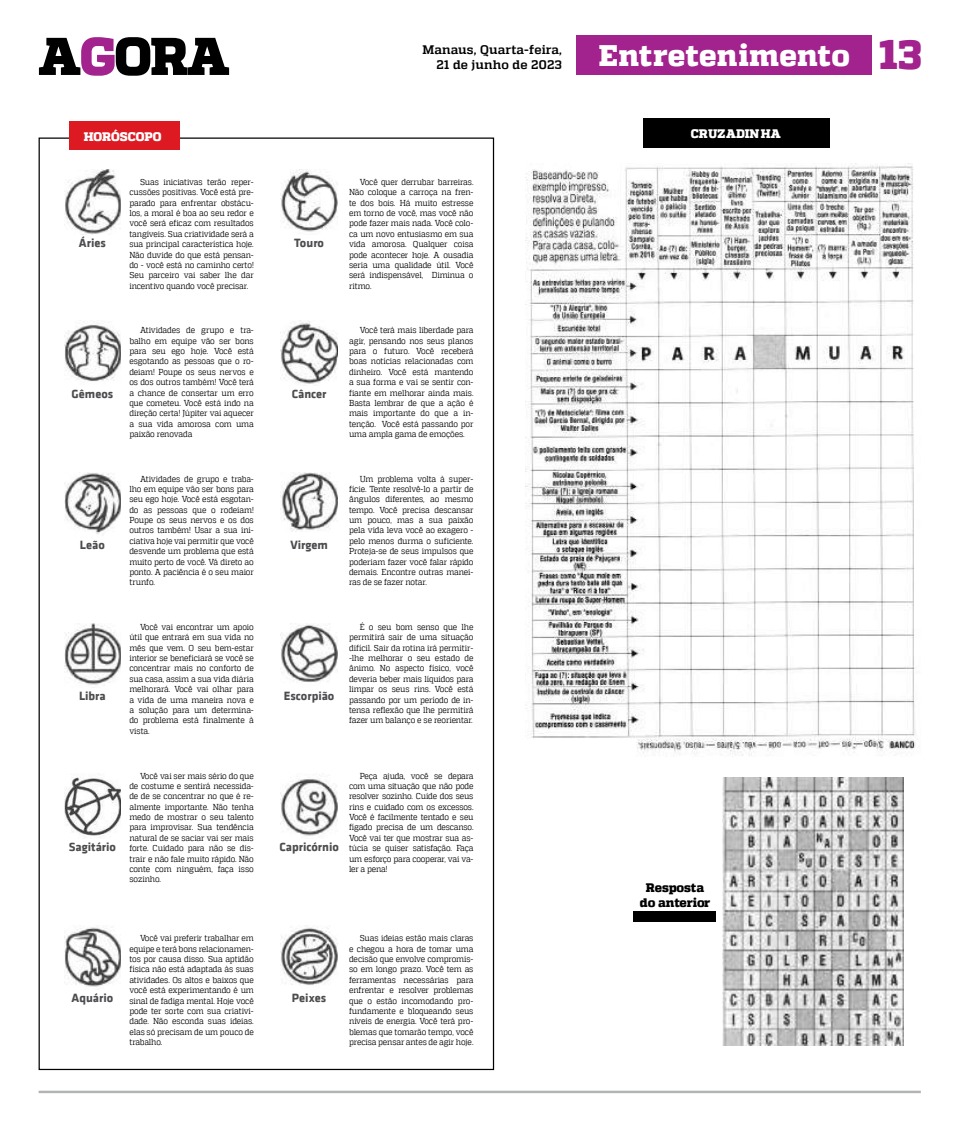
<style>
.page{position:relative;width:957px;height:1134px;background:#fff}
.page>*{position:absolute;margin:0;border:0;box-sizing:border-box;transform-origin:0 0}
.t1{font:800 41.38px "MW Quadon";color:#a2228e}
.t2{font:800 29.62px "MW Quadon";letter-spacing:.005em;color:#fff}
.t3{font:700 12.38px "MW Klavika Bd";color:#4c4c4f}
.t4{font:700 12.38px/14.9px "MW Quadon";letter-spacing:.01em;color:#000;text-align:right}
.t5{font:800 12.38px "MW Quadon";color:#fff}
.t6{font:800 12.38px/14.9px "MW Quadon";color:#000;text-align:center}
.t7{font:8.62px/10.4px "MW Quadon";letter-spacing:-.015em;color:#000;text-align:justify;scale:.91 1}
</style>
<div class="page">
<svg style="left:39px;top:37px;width:190px;height:39px"></svg>
<div style="left:69px;top:122px;width:110px;height:28px;background:#dd1921"></div>
<img style="left:65px;top:170px;width:56px;height:64px">
<img style="left:65px;top:623px;width:56px;height:62px">
<img style="left:65px;top:323px;width:56px;height:58px">
<img style="left:65px;top:777px;width:56px;height:61px">
<img style="left:65px;top:472px;width:56px;height:62px">
<img style="left:65px;top:927px;width:56px;height:60px">
<img style="left:281px;top:170px;width:56px;height:62px">
<img style="left:281px;top:623px;width:56px;height:59px">
<img style="left:281px;top:321px;width:56px;height:63px">
<img style="left:281px;top:778px;width:56px;height:58px">
<img style="left:281px;top:472px;width:56px;height:60px">
<img style="left:281px;top:927px;width:56px;height:58px">
<div style="left:642px;top:119px;width:187px;height:29px;background:#000"></div>
<img style="left:525px;top:163px;width:391px;height:593px">
<img style="left:722px;top:778px;width:181px;height:267px">
<div style="left:633px;top:911px;width:83px;height:11px;background:#000"></div>
<hr style="left:39px;top:1091px;width:882px;height:2px;background:#b1b3b5">
<div style="left:577px;top:35px;width:295px;height:39px;background:#a2228e"></div>
<h3 class="t4" style="left:422px;top:43px;width:141px">Manaus, Quarta-feira,<br>21 de junho de 2023</h3>
<h2 class="t2" style="left:599px;top:39px;width:252px">Entretenimento</h2>
<h3 class="t5" style="left:84px;top:129px;width:79px">HORÓSCOPO</h3>
<h3 class="t5" style="left:691px;top:126px;width:91px">CRUZADINHA</h3>
<h3 class="t3" style="left:79px;top:234px;width:28px">Áries</h3>
<h3 class="t3" style="left:72px;top:385px;width:43px">Gêmeos</h3>
<h3 class="t3" style="left:80px;top:536px;width:26px">Leão</h3>
<h3 class="t3" style="left:79px;top:687px;width:28px">Libra</h3>
<h3 class="t3" style="left:69px;top:838px;width:49px">Sagitário</h3>
<p class="t7" style="left:129px;top:177px;width:138px;text-indent:11px">Suas iniciativas terão reper&shy;cussões positivas. Você está pre&shy;parado para enfrentar obstácu&shy;los, a moral é boa ao seu redor e você será eficaz com resultados tangíveis. Sua criatividade será a sua principal característica hoje.<br>Não duvide do que está pensan&shy;do - você está no caminho certo!<br>Seu parceiro vai saber lhe dar incentivo quando você precisar.</p>
<p class="t7" style="left:129px;top:325px;width:138px;text-indent:11px">Atividades de grupo e tra&shy;balho em equipe vão ser bons para seu ego hoje. Você está esgotando as pessoas que o ro&shy;deiam! Poupe os seus nervos e os dos outros também! Você terá a chance de consertar um erro que cometeu. Você está indo na direção certa! Júpiter vai aquecer a sua vida amorosa com uma paixão renovada</p>
<p class="t7" style="left:129px;top:473px;width:138px;text-indent:11px">Atividades de grupo e traba&shy;lho em equipe vão ser bons para seu ego hoje. Você está esgotan&shy;do as pessoas que o rodeiam!<br>Poupe os seus nervos e os dos outros também! Usar a sua ini&shy;ciativa hoje vai permitir que você desvende um problema que está muito perto de você. Vá direto ao ponto. A paciência é o seu maior trunfo.</p>
<p class="t7" style="left:129px;top:622px;width:138px;text-indent:11px">Você vai encontrar um apoio útil que entrará em sua vida no mês que vem. O seu bem-estar interior se beneficiará se você se concentrar mais no conforto de sua casa, assim a sua vida diária melhorará. Você vai olhar para a vida de uma maneira nova e a solução para um determina&shy;do problema está finalmente à vista.</p>
<p class="t7" style="left:129px;top:770px;width:138px;text-indent:11px">Você vai ser mais sério do que de costume e sentirá necessida&shy;de de se concentrar no que é re&shy;almente importante. Não tenha medo de mostrar o seu talento para improvisar. Sua tendência natural de se saciar vai ser mais forte. Cuidado para não se dis&shy;trair e não fale muito rápido. Não conte com ninguém, faça isso sozinho.</p>
<h3 class="t3" style="left:294px;top:234px;width:31px">Touro</h3>
<h3 class="t3" style="left:292px;top:385px;width:36px">Câncer</h3>
<h3 class="t3" style="left:290px;top:536px;width:39px">Virgem</h3>
<h3 class="t3" style="left:284px;top:687px;width:52px">Escorpião</h3>
<p class="t7" style="left:349px;top:177px;width:138px;text-indent:11px">Você quer derrubar barreiras.<br>Não coloque a carroça na fren&shy;te dos bois. Há muito estresse em torno de você, mas você não pode fazer mais nada. Você colo&shy;ca um novo entusiasmo em sua vida amorosa. Qualquer coisa pode acontecer hoje. A ousadia seria uma qualidade útil. Você será indispensável, Diminua o ritmo.</p>
<p class="t7" style="left:349px;top:325px;width:138px;text-indent:11px">Você terá mais liberdade para agir, pensando nos seus planos para o futuro. Você receberá boas notícias relacionadas com dinheiro. Você está mantendo a sua forma e vai se sentir con&shy;fiante em melhorar ainda mais.<br>Basta lembrar de que a ação é mais importante do que a in&shy;tenção. Você está passando por uma ampla gama de emoções.</p>
<p class="t7" style="left:349px;top:473px;width:138px;text-indent:11px">Um problema volta à super&shy;fície. Tente resolvê-lo a partir de ângulos diferentes, ao mesmo tempo. Você precisa descansar um pouco, mas a sua paixão pela vida leva você ao exagero - pelo menos durma o suficiente.<br>Proteja-se de seus impulsos que poderiam fazer você falar rápido demais. Encontre outras manei&shy;ras de se fazer notar.</p>
<p class="t7" style="left:349px;top:622px;width:138px;text-indent:11px">É o seu bom senso que lhe permitirá sair de uma situação difícil. Sair da rotina irá permitir--lhe melhorar o seu estado de ânimo. No aspecto físico, você deveria beber mais líquidos para limpar os seus rins. Você está passando por um período de in&shy;tensa reflexão que lhe permitirá fazer um balanço e se reorientar.</p>
<h3 class="t3" style="left:279px;top:838px;width:61px">Capricórnio</h3>
<p class="t7" style="left:349px;top:770px;width:138px;text-indent:11px">Peça ajuda, você se depara com uma situação que não pode resolver sozinho. Cuide dos seus rins e cuidado com os excessos.<br>Você é facilmente tentado e seu fígado precisa de um descanso.<br>Você vai ter que mostrar sua as&shy;túcia se quiser satisfação. Faça um esforço para cooperar, vai va&shy;ler a pena!</p>
<h3 class="t6" style="left:640px;top:881px;width:72px">Resposta do anterior</h3>
<h3 class="t3" style="left:72px;top:989px;width:43px">Aquário</h3>
<p class="t7" style="left:129px;top:933px;width:138px;text-indent:11px">Você vai preferir trabalhar em equipe e terá bons relacionamen&shy;tos por causa disso. Sua aptidão física não está adaptada às suas atividades. Os altos e baixos que você está experimentando é um sinal de fadiga mental. Hoje você pode ter sorte com sua criativi&shy;dade. Não esconda suas ideias. elas só precisam de um pouco de trabalho.</p>
<p class="t7" style="left:349px;top:933px;width:138px;text-indent:11px">Suas ideias estão mais claras e chegou a hora de tomar uma decisão que envolve compromis&shy;so em longo prazo. Você tem as ferramentas necessárias para enfrentar e resolver problemas que o estão incomodando pro&shy;fundamente e bloqueando seus níveis de energia. Você terá pro&shy;blemas que tomarão tempo, você precisa pensar antes de agir hoje.</p>
<h3 class="t3" style="left:292px;top:989px;width:36px">Peixes</h3>
<h1 class="t1" style="left:879px;top:30px;width:44px">13</h1>
</div>
